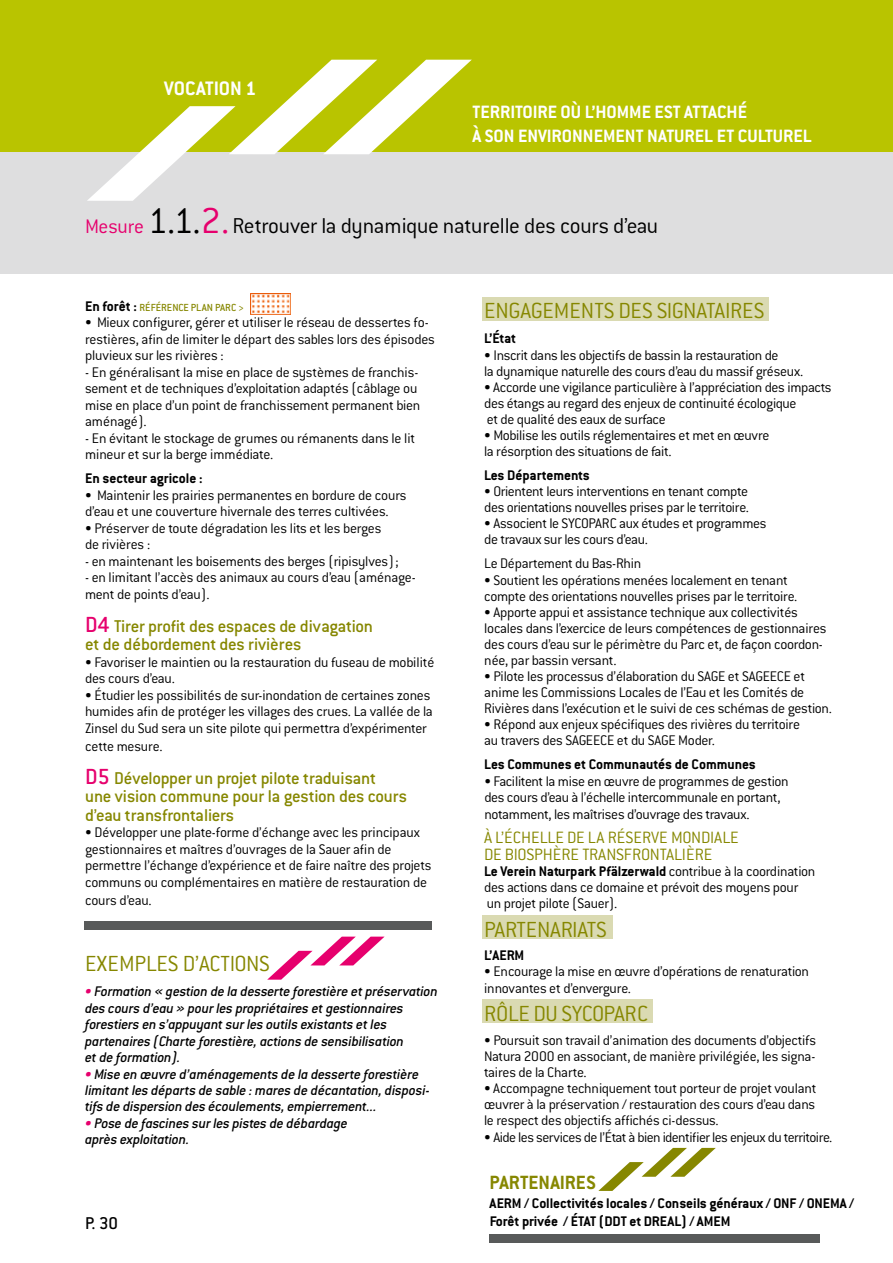
<style>
.page{position:relative;width:893px;height:1263px;background:#fff}
.page>*{position:absolute;margin:0;border:0;box-sizing:border-box;transform-origin:0 0}
.t1{font:300 24px "Conduit ITC";color:#868700}
.t2{font:300 23.55px "Conduit ITC";color:#000}
.t3{font:700 21.45px "Conduit ITC";color:#fff}
.t4{font:700 21px "Conduit ITC";color:#868700}
.t5{font:700 19.65px "Conduit ITC";letter-spacing:.09em;color:#fff}
.t6{font:500 18.75px/18.1px "Conduit ITC";letter-spacing:-.015em;color:#868700}
.t7{font:500 18.75px "Conduit ITC";color:#000}
.t8{font:300 18px/16.5px "Conduit ITC";color:#868700}
.t9{font:300 15.3px/16.5px "Conduit ITC";letter-spacing:-.015em;color:#000}
.t10{font:italic 500 15.3px/16.5px "Conduit ITC";letter-spacing:-.015em;color:#000}
.t11{font:700 15.3px "Conduit ITC";letter-spacing:-.005em;color:#000}
.t12{font:500 11.25px "Conduit ITC";color:#868700}
.s1{font-size:21.6px;color:#e6006d}
.s2{font-size:39.6px}
.s3{font-size:39.6px;color:#e6006d}
.s4{font-weight:700;font-size:15.3px;color:#000}
.s5{font-size:24px;color:#e6006d}
.s6{color:#e6006d}
.s7{font-weight:700}
</style>
<div class="page">
<div style="left:482px;top:298px;width:287px;height:23px;background:#dadab2"></div>
<div style="left:482px;top:999px;width:171px;height:24px;background:#dadab2"></div>
<div style="left:482px;top:916px;width:131px;height:23px;background:#dadab2"></div>
<div style="left:0;top:0;width:893px;height:153px;background:#b9c400"></div>
<div style="left:0;top:152px;width:893px;height:122px;background:#dededf"></div>
<svg style="left:87px;top:60px;width:385px;height:141px"></svg>
<div style="left:84px;top:921px;width:348px;height:8px;background:#585a5a"></div>
<svg style="left:267px;top:937px;width:117px;height:43px"></svg>
<div style="left:490px;top:1234px;width:330px;height:9px;background:#585a5a"></div>
<svg style="left:598px;top:1148px;width:118px;height:43px"></svg>
<img style="left:250px;top:293px;width:41px;height:21px">
<h3 class="t3" style="left:164px;top:75px;width:20px">VOCATION</h3>
<h3 class="t3" style="left:246px;top:75px;width:12px">1</h3>
<p class="t5" style="left:472px;top:101px;width:10px">TERRITOIRE</p>
<p class="t5" style="left:561px;top:101px;width:47px">OÙ L’HOMME</p>
<p class="t5" style="left:654px;top:101px;width:40px">EST ATTACHÉ</p>
<p class="t5" style="left:472px;top:124px;width:85px">ÀSON ENVIRONNEMENT</p>
<p class="t5" style="left:647px;top:124px;width:11px">NATURE</p>
<p class="t5" style="left:704px;top:124px;width:71px">L ETCULTURE</p>
<p class="t5" style="left:803px;top:124px;width:10px">L</p>
<h2 class="t2" style="left:85px;top:213px;width:575px"><span class="s1">Mesure</span> <span class="s2">1.1.</span><span class="s3">2.</span> Retrouver la dynamique naturelle des cours d’eau</h2>
<p class="t12" style="left:85px;top:301px;width:160px"><span class="s4">En forêt :</span> Référence Plan Parc &gt;</p>
<p class="t9" style="left:85px;top:314px;width:351px">• Mieux configurer, gérer et utiliser le réseau de dessertes fo&shy;restières, afin de limiter le départ des sables lors des épisodes pluvieux sur les rivières :</p>
<p class="t9" style="left:85px;top:364px;width:337px">- En généralisant la mise en place de systèmes de franchis&shy;sement et de techniques d’exploitation adaptés (câblage ou mise en place d’un point de franchissement permanent bien aménagé).</p>
<p class="t9" style="left:85px;top:430px;width:332px">- En évitant le stockage de grumes ou rémanents dans le lit mineur et sur la berge immédiate.</p>
<p class="t11" style="left:85px;top:470px;width:119px">En secteur agricole :</p>
<p class="t9" style="left:85px;top:487px;width:323px">• Maintenir les prairies permanentes en bordure de cours d’eau et une couverture hivernale des terres cultivées.</p>
<p class="t9" style="left:85px;top:520px;width:298px">• Préserver de toute dégradation les lits et les berges de rivières :</p>
<p class="t9" style="left:85px;top:553px;width:315px">- en maintenant les boisements des berges (ripisylves);</p>
<p class="t9" style="left:85px;top:569px;width:332px">- en limitant l’accès des animaux au cours d’eau (aménage&shy;ment de points d’eau).</p>
<p class="t6" style="left:85px;top:617px;width:290px"><span class="s5">D4</span> Tirer profit des espaces de divagation et de débordement des rivières</p>
<p class="t9" style="left:85px;top:654px;width:351px">• Favoriser le maintien ou la restauration du fuseau de mobilité des cours d’eau.</p>
<p class="t9" style="left:85px;top:687px;width:349px">• étudier les possibilités de sur-inondation de certaines zones humides afin de protéger les villages des crues. La vallée de la<br>Zinsel du Sud sera un site pilote qui permettra d’expérimenter</p>
<p class="t9" style="left:85px;top:738px;width:79px">cette mesure.</p>
<p class="t6" style="left:85px;top:769px;width:323px"><span class="s5">D5</span> Développer un projet pilote traduisant une vision commune pour la gestion des cours d’eau transfrontaliers</p>
<p class="t9" style="left:85px;top:824px;width:348px">• Développer une plate-forme d’échange avec les principaux gestionnaires et maîtres d’ouvrages de la Sauer afin de permettre l’échange d’expérience et de faire naître des projets communs ou complémentaires en matière de restauration de</p>
<p class="t9" style="left:85px;top:892px;width:68px">cours d’eau.</p>
<h1 class="t1" style="left:85px;top:950px;width:34px">EXEMPLESD</h1>
<h1 class="t1" style="left:195px;top:950px;width:15px">’ACTIONS</h1>
<p class="t10" style="left:85px;top:983px;width:354px"><span class="s6">•</span> Formation « gestion de la desserte forestière et préservation des cours d’eau » pour les propriétaires et gestionnaires forestiers en s’appuyant sur les outils existants et les partenaires (Charte forestière, actions de sensibilisation<br>et de formation).</p>
<p class="t10" style="left:85px;top:1065px;width:346px"><span class="s6">•</span> Mise en œuvre d’aménagements de la desserte forestière limitant les départs de sable : mares de décantation, disposi&shy;tifs de dispersion des écoulements, empierrement...</p>
<p class="t10" style="left:85px;top:1115px;width:264px"><span class="s6">•</span> Pose de fascines sur les pistes de débardage après exploitation.</p>
<p class="t7" style="left:85px;top:1213px;width:35px">P. 30</p>
<h1 class="t1" style="left:484px;top:297px;width:12px">ENGAGEMENTSDESSIGNATAIRES</h1>
<p class="t11" style="left:484px;top:330px;width:34px">L’état</p>
<p class="t9" style="left:484px;top:347px;width:321px;line-height:16px">• I nscrit dans les objectifs de bassin la restauration de<br>la dynamique naturelle des cours d’eau du massif gréseux.</p>
<p class="t9" style="left:484px;top:379px;width:349px;line-height:16px">• Accorde une vigilance particulière à l’appréciation des impacts des étangs au regard des enjeux de continuité écologique<br>et de qualité des eaux de surface</p>
<p class="t9" style="left:484px;top:427px;width:287px">• Mobilise les outils réglementaires et met en œuvre la résorption des situations de fait.</p>
<p class="t11" style="left:484px;top:466px;width:107px">Les Départements</p>
<p class="t9" style="left:484px;top:483px;width:266px;line-height:16px">• Orientent leurs interventions en tenant compte des orientations nouvelles prises par le territoire.</p>
<p class="t9" style="left:484px;top:515px;width:284px">• Associent le Sycoparc aux études et programmes de travaux sur les cours d’eau.</p>
<p class="t9" style="left:484px;top:555px;width:159px">Le Département du Bas-Rhin</p>
<p class="t9" style="left:484px;top:572px;width:315px;line-height:16px">• Soutient les opérations menées localement en tenant compte des orientations nouvelles prises par le territoire.</p>
<p class="t9" style="left:484px;top:604px;width:344px;line-height:16px">• Apporte appui et assistance technique aux collectivités locales dans l’exercice de leurs compétences de gestionnaires des cours d’eau sur le périmètre du Parc et, de façon coordon&shy;née, par bassin versant.</p>
<p class="t9" style="left:484px;top:668px;width:217px">• Pilote les processus d’élaboration du SAGE</p>
<p class="t9" style="left:728px;top:668px;width:19px">et SAGEECE</p>
<p class="t9" style="left:484px;top:668px;width:349px;line-height:16px;text-indent:309px">et anime les Commissions Locales de l’Eau et les Comités de<br>Rivières dans l’exécution et le suivi de ces schémas de gestion.</p>
<p class="t9" style="left:484px;top:716px;width:317px">• Répond aux enjeux spécifiques des rivières du territoire au travers des SAGEECE</p>
<p class="t9" style="left:617px;top:732px;width:36px">et du SAGEM</p>
<p class="t9" style="left:688px;top:732px;width:29px">oder.</p>
<p class="t11" style="left:484px;top:756px;width:273px">Les Communes et Communautés de Communes</p>
<p class="t9" style="left:484px;top:773px;width:306px">• Facilitent la mise en œuvre de programmes de gestion des cours d’eau à l’échelle intercommunale en portant, notamment, les maîtrises d’ouvrage des travaux.</p>
<p class="t8" style="left:484px;top:829px;width:39px">ÀL’éCHELLEDELARÉSERVEMONDIALE<br>DE BIOSPHÈRETRANSFRONTALIÈRE</p>
<p class="t9" style="left:484px;top:863px;width:333px"><span class="s7">Le Verein Naturpark Pfälzerwald</span> contribue à la coordination des actions dans ce domaine et prévoit des moyens pour un projet pilote (Sauer).</p>
<h1 class="t1" style="left:484px;top:916px;width:11px">PARTENARIATS</h1>
<p class="t11" style="left:484px;top:946px;width:16px">L’AERM</p>
<p class="t9" style="left:484px;top:963px;width:326px">• Encourage la mise en œuvre d’opérations de renaturation innovantes et d’envergure.</p>
<h1 class="t1" style="left:484px;top:1001px;width:56px">rôle DUSYCOPARC</h1>
<p class="t9" style="left:484px;top:1032px;width:333px;line-height:16px;text-align:justify">• Poursuit son travail d’animation des documents d’objectifs Natura 2000 en associant, de manière privilégiée, les signa&shy;taires de la Charte.</p>
<p class="t9" style="left:484px;top:1080px;width:334px;line-height:16px;text-align:justify">• Accompagne techniquement tout porteur de projet voulant œuvrer à la préservation / restauration des cours d’eau dans le respect des objectifs affichés ci-dessus.</p>
<p class="t9" style="left:484px;top:1128px;width:350px">• Aide les services de l’état à bien identifier les enjeux du territoire.</p>
<h3 class="t4" style="left:490px;top:1170px;width:11px">PARTENAIRES</h3>
<p class="t11" style="left:490px;top:1194px;width:9px">AERM</p>
<p class="t11" style="left:524px;top:1194px;width:292px">/ Collectivités locales / Conseils généraux / ONF / ONEMA</p>
<p class="t11" style="left:849px;top:1194px;width:7px">/</p>
<p class="t11" style="left:490px;top:1212px;width:163px">Forêt privée / éTAT (DDT et DREA</p>
<p class="t11" style="left:674px;top:1212px;width:32px">L) / AMEM</p>
</div>
